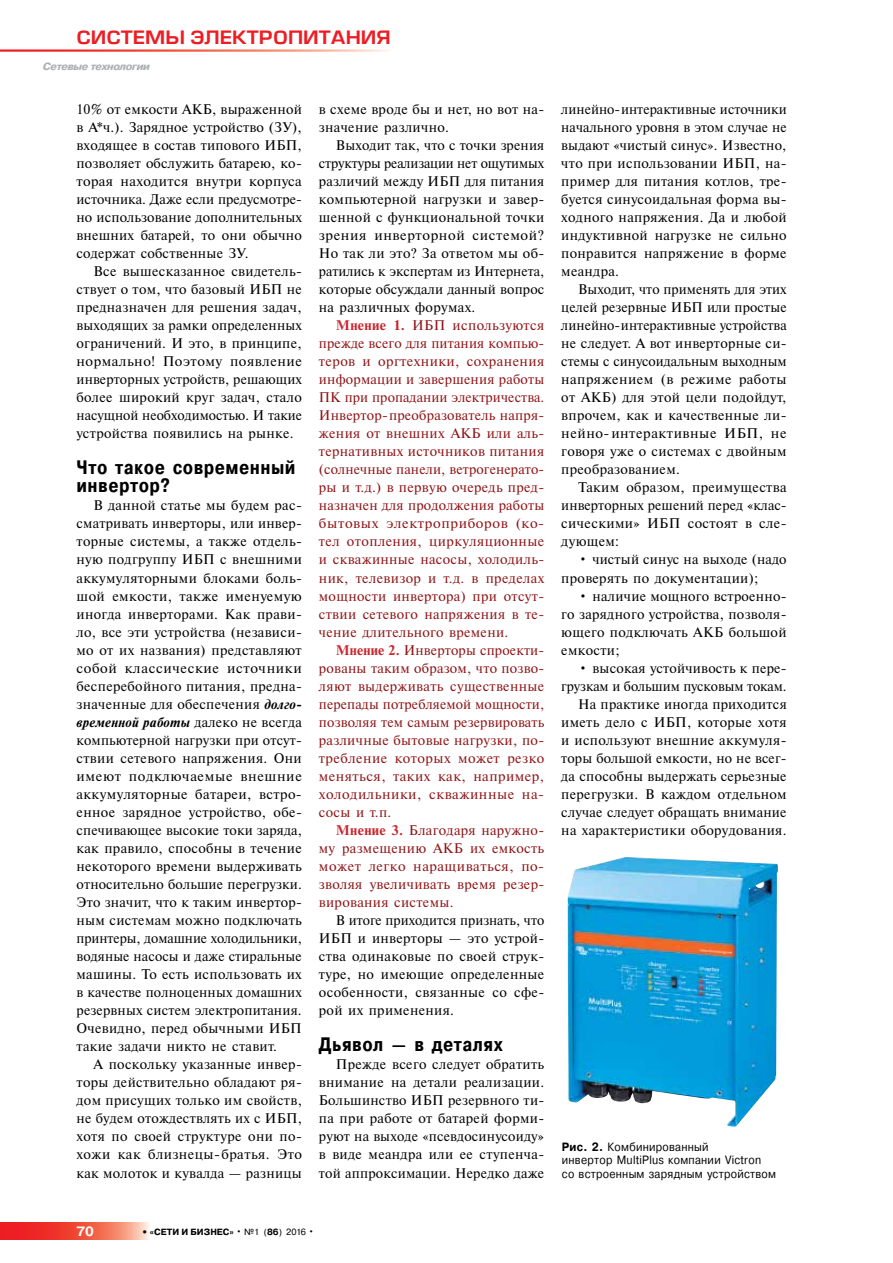
<style>
.page{position:relative;width:893px;height:1263px;background:#fff}
.page>*{position:absolute;margin:0;border:0;box-sizing:border-box;transform-origin:0 0}
.t1{font:700 19.5px/18px "Pragmatica Cond";letter-spacing:.025em;color:#000}
.t2{font:18px "Europe Demi";color:#ed1d24;scale:1.1 1}
.t3{font:13.95px/18px "Newton C";letter-spacing:.025em;color:#000;text-align:justify}
.t4{font:13.95px/18px "Newton C";letter-spacing:.025em;color:#8e1416;text-align:justify}
.t5{font:700 13.5px "Pragmatica";color:#fff}
.t6{font:12px/13.5px "Pragmatica";letter-spacing:.025em;color:#000;scale:.9 1}
.t7{font:italic 700 10.5px "Pragmatica Cond";letter-spacing:-.04em;color:#aaafb1;scale:1.23 1}
.t8{font:700 9px "Pragmatica";color:#000}
.s1{font-weight:700;font-style:italic}
.s2{font-weight:700;color:#c9252c}
.s3{font-weight:700}
.s4{font-weight:400;font-size:10.5px}
.s5{font-weight:400}
</style>
<div class="page">
<svg style="left:0;top:1222px;width:149px;height:17px;background:#f1594c"></svg>
<img style="left:567px;top:857px;width:211px;height:270px">
<p class="t2" style="left:77px;top:27px;width:287px">Системы электропитания</p>
<p class="t7" style="left:43px;top:60px;width:89px">Cетевые технологии</p>
<p class="t3" style="left:77px;top:100px;width:227px">10% от емкости АКБ, выраженной в А*ч.). Зарядное устройство (ЗУ), входящее в состав типового ИБП, позволяет обслужить батарею, ко&shy;торая находится внутри корпуса источника. Даже если предусмотре&shy;но использование дополнительных внешних батарей, то они обычно содержат собственные ЗУ.</p>
<p class="t3" style="left:77px;top:262px;width:227px;text-indent:17px">Все вышесказанное свидетель&shy;ствует о том, что базовый ИБП не предназначен для решения задач, выходящих за рамки определенных ограничений. И это, в принципе, нормально! Поэтому появление инверторных устройств, решающих более широкий круг задач, стало насущной необходимостью. И такие устройства появились на рынке.</p>
<h1 class="t1" style="left:77px;top:460px;width:220px">Что такое современный инвертор?</h1>
<p class="t3" style="left:77px;top:497px;width:227px;text-indent:17px">В данной статье мы будем рас&shy;сматривать инверторы, или инвер&shy;торные системы, а также отдель&shy;ную подгруппу ИБП с внешними аккумуляторными блоками боль&shy;шой емкости, также именуемую иногда инверторами. Как прави&shy;ло, все эти устройства (независи&shy;мо от их названия) представляют собой классические источники бесперебойного питания, предна&shy;значенные для обеспечения <span class="s1">долго&shy;временной работы</span> далеко не всегда компьютерной нагрузки при отсут&shy;ствии сетевого напряжения. Они имеют подключаемые внешние аккумуляторные батареи, встро&shy;енное зарядное устройство, обе&shy;спечивающее высокие токи заряда, как правило, способны в течение некоторого времени выдерживать относительно большие перегрузки.<br>Это значит, что к таким инвертор&shy;ным системам можно подключать принтеры, домашние холодильники, водяные насосы и даже стиральные машины. То есть использовать их в качестве полноценных домашних резервных систем электропитания.<br>Очевидно, перед обычными ИБП такие задачи никто не ставит.</p>
<p class="t3" style="left:77px;top:1055px;width:227px;text-indent:17px">А поскольку указанные инвер&shy;торы действительно обладают ря&shy;дом присущих только им свойств, не будем отождествлять их с ИБП, хотя по своей структуре они по&shy;хожи как близнецы- братья. Это как молоток и кувалда — разницы</p>
<p class="t3" style="left:319px;top:100px;width:227px">в схеме вроде бы и нет, но вот на&shy;значение различно.</p>
<p class="t3" style="left:319px;top:136px;width:227px;text-indent:17px">Выходит так, что с точки зрения структуры реализации нет ощутимых различий между ИБП для питания компьютерной нагрузки и завер&shy;шенной с функциональной точки зрения инверторной системой?<br>Но так ли это? За ответом мы об&shy;ратились к экспертам из Интернета, которые обсуждали данный вопрос на различных форумах.</p>
<p class="t4" style="left:319px;top:316px;width:227px;text-indent:17px"><span class="s2">Мнение 1.</span> ИБП используются прежде всего для питания компью&shy;теров и оргтехники, сохранения информации и завершения работы ПК при пропадании электричества.<br>Инвертор- преобразователь напря&shy;жения от внешних АКБ или аль&shy;тернативных источников питания (солнечные панели, ветрогенерато&shy;ры и т.д.) в первую очередь пред&shy;назначен для продолжения работы бытовых электроприборов (ко&shy;тел отопления, циркуляционные и скважинные насосы, холодиль&shy;ник, телевизор и т.д. в пределах мощности инвертора) при отсут&shy;ствии сетевого напряжения в те&shy;чение длительного времени.</p>
<p class="t4" style="left:319px;top:641px;width:227px;text-indent:17px"><span class="s2">Мнение 2.</span> Инверторы спроекти&shy;рованы таким образом, что позво&shy;ляют выдерживать существенные перепады потребляемой мощности, позволяя тем самым резервировать различные бытовые нагрузки, по&shy;требление которых может резко меняться, таких как, например, холодильники, скважинные на&shy;сосы и т.п.</p>
<p class="t4" style="left:319px;top:821px;width:227px;text-indent:17px"><span class="s2">Мнение 3.</span> Благодаря наружно&shy;му размещению АКБ их емкость может легко наращиваться, по&shy;зволяя увеличивать время резер&shy;вирования системы.</p>
<p class="t3" style="left:319px;top:911px;width:227px;text-indent:17px">В итоге приходится признать, что ИБП и инверторы — это устрой&shy;ства одинаковые по своей струк&shy;туре, но имеющие определенные особенности, связанные со сфе&shy;рой их применения.</p>
<h1 class="t1" style="left:319px;top:1037px;width:185px">Дьявол — в деталях</h1>
<p class="t3" style="left:319px;top:1055px;width:227px;text-indent:17px">Прежде всего следует обратить внимание на детали реализации.<br>Большинство ИБП резервного ти&shy;па при работе от батарей форми&shy;руют на выходе «псевдосинусоиду» в виде меандра или ее ступенча&shy;той аппроксимации. Нередко даже</p>
<p class="t3" style="left:561px;top:100px;width:227px">линейно- интерактивные источники начального уровня в этом случае не выдают «чистый синус». Известно, что при использовании ИБП, на&shy;пример для питания котлов, тре&shy;буется синусоидальная форма вы&shy;ходного напряжения. Да и любой индуктивной нагрузке не сильно понравится напряжение в форме меандра.</p>
<p class="t3" style="left:561px;top:280px;width:227px;text-indent:17px">Выходит, что применять для этих целей резервные ИБП или простые линейно- интерактивные устройства не следует. А вот инверторные си&shy;стемы с синусоидальным выходным напряжением (в режиме работы от АКБ) для этой цели подойдут, впрочем, как и качественные ли&shy;нейно- интерактивные ИБП, не говоря уже о системах с двойным преобразованием.</p>
<p class="t3" style="left:561px;top:479px;width:227px;text-indent:17px">Таким образом, преимущества инверторных решений перед «клас&shy;сическими» ИБП состоят в сле&shy;дующем:</p>
<p class="t3" style="left:561px;top:551px;width:227px;text-indent:17px">• чистый синус на выходе (надо проверять по документации);</p>
<p class="t3" style="left:561px;top:587px;width:227px;text-indent:17px">• наличие мощного встроенно&shy;го зарядного устройства, позволя&shy;ющего подключать АКБ большой емкости;</p>
<p class="t3" style="left:561px;top:659px;width:227px;text-align:right">• высокая устойчивость к пере&shy;грузкам и большим пусковым токам.<br>На практике иногда приходится иметь дело с ИБП, которые хотя и используют внешние аккумуля&shy;торы большой емкости, но не всег&shy;да способны выдержать серьезные перегрузки. В каждом отдельном случае следует обращать внимание на характеристики оборудования.</p>
<p class="t6" style="left:562px;top:1140px;width:239px"><span class="s3">Рис. 2.</span> Комбинированный<br>инвертор MultiPlus компании Victron со встроенным зарядным устройством</p>
<p class="t5" style="left:77px;top:1222px;width:19px">70</p>
<p class="t8" style="left:142px;top:1226px;width:174px">• «СЕТИ И БИЗНЕС» <span class="s4">•</span> <span class="s5">№1 (</span>86<span class="s5">) 2016</span> <span class="s4">•</span></p>
</div>
